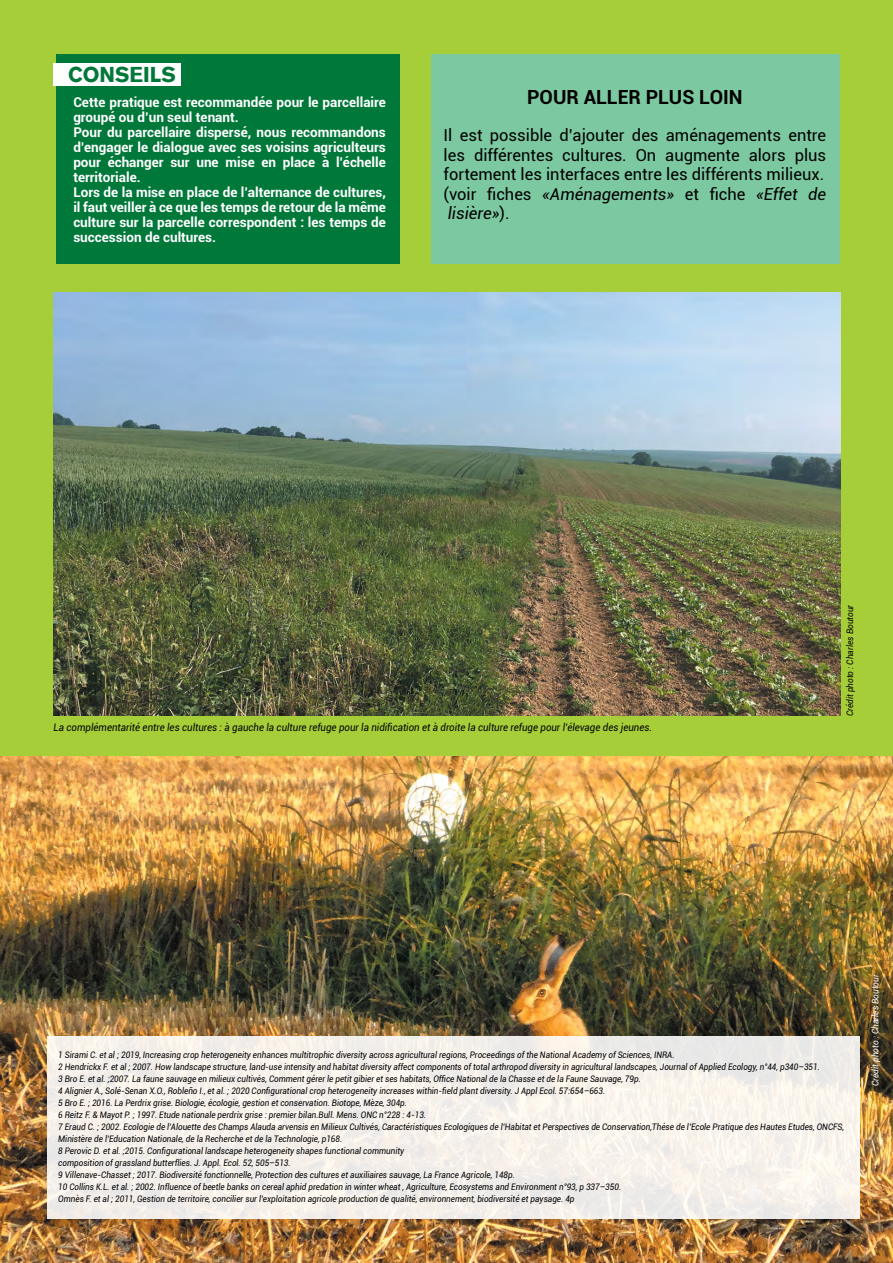
<style>
.page{position:relative;width:893px;height:1263px;background:#a6ce39}
.page>*{position:absolute;margin:0;border:0;box-sizing:border-box;transform-origin:0 0}
.t1{font:900 21px "Akzidenz Grotesk";color:#007839}
.t2{font:700 19.5px "Roboto";color:#000}
.t3{font:16.5px/19.5px "Roboto";color:#000}
.t4{font:700 13.5px/15px "Roboto";color:#fff}
.t5{font:italic 10.5px "Roboto";color:#000;scale:.92 1}
.t6{font:italic 9px/12px "Roboto";color:#000;scale:.9 1}
.t7{font:italic 9px "Roboto";color:#000;scale:.92 1}
.t8{font:italic 9px "Roboto";color:#fff;scale:.92 1}
.s1{font-style:italic}
</style>
<div class="page">
<div style="left:432px;top:54px;width:408px;height:209px;background:#7cc8a0"></div>
<div style="left:56px;top:54px;width:344px;height:209px;background:#007839"></div>
<div style="left:53px;top:63px;width:128px;height:23px;background:#fff"></div>
<img style="left:0;top:757px;width:893px;height:506px">
<div style="left:48px;top:1036px;width:812px;height:183px;background:#f5f0ea"></div>
<img style="left:54px;top:292px;width:786px;height:423px">
<h1 class="t1" style="left:68px;top:62px;width:109px">CONSEILS</h1>
<p class="t4" style="left:73px;top:94px;width:314px">Cette pratique est recommandée pour le parcellaire groupé ou d’un seul tenant.<br>Pour du parcellaire dispersé, nous recommandons d’engager le dialogue avec ses voisins agriculteurs pour échanger sur une mise en place à l’échelle territoriale.<br>Lors de la mise en place de l’alternance de cultures, il faut veiller à ce que les temps de retour de la même culture sur la parcelle correspondent : les temps de succession de cultures.</p>
<h2 class="t2" style="left:527px;top:83px;width:69px">Pour alle</h2>
<h2 class="t2" style="left:629px;top:83px;width:82px">r plusloin</h2>
<h3 class="t3" style="left:444px;top:125px;width:384px">Il est possible d’ajouter des aménagements entre les différentes cultures. On augmente alors plus fortement les interfaces entre les différents milieux. (voir fiches <span class="s1">«Aménagements»</span> et fiche <span class="s1">«Effet de lisière»</span>).</h3>
<p class="t5" style="left:54px;top:720px;width:652px">La complémentarité entre les cultures : à gauche la culture refuge pour la nidification et à droite la culture refuge pour l’élevage des jeunes.</p>
<p class="t7" style="left:844px;top:716px;width:123px;rotate:-90deg">Crédit photo : Charles Boutour</p>
<p class="t6" style="left:58px;top:1048px;width:875px">1 Sirami C. et al ; 2019, Increasing crop heterogeneity enhances multitrophic diversity across agricultural regions, Proceedings of the National Academy of Sciences, INRA.<br>2 Hendrickx F. et al ; 2007. How landscape structure, land-use intensity and habitat diversity affect components of total arthropod diversity in agricultural landscapes, Journal of Applied Ecology, n°44, p340–351.<br>3 Bro E. et al. ;2007. La faune sauvage en milieux cultivés, Comment gérer le petit gibier et ses habitats, Office National de la Chasse et de la Faune Sauvage, 79p.<br>4 Alignier A., Solé-Senan X.O., Robleño I., et al. ; 2020 Configurational crop heterogeneity increases within-field plant diversity. J Appl Ecol. 57:654–663.<br>5 Bro E. ; 2016. La Perdrix grise. Biologie, écologie, gestion et conservation. Biotope, Mèze, 304p.<br>6 Reitz F. &amp; Mayot P. ; 1997. Etude nationale perdrix grise : premier bilan.Bull. Mens. ONC n°228 : 4-13.<br>7 Eraud C. ; 2002. Ecologie de l’Alouette des Champs Alauda arvensis en Milieux Cultivés, Caractéristiques Ecologiques de l’Habitat et Perspectives de Conservation,Thése de l’Ecole Pratique des Hautes Etudes, ONCFS, Ministère de l’Education Nationale, de la Recherche et de la Technologie, p168.<br>8 Perovic D. et al. ;2015. Configurational landscape heterogeneity shapes functional community<br>composition of grassland butterflies. J. Appl. Ecol. 52, 505–513.<br>9 Villenave-Chasset ; 2017. Biodiversité fonctionnelle, Protection des cultures et auxiliaires sauvage, La France Agricole, 148p.<br>10 Collins K.L. et al. ; 2002. Influence of beetle banks on cereal aphid predation in winter wheat , Agriculture, Ecosystems and Environment n°93, p 337–350.<br>Omnès F. et al ; 2011, Gestion de territoire, concilier sur l’exploitation agricole production de qualité, environnement, biodiversité et paysage. 4p</p>
<p class="t8" style="left:869px;top:1086px;width:123px;rotate:-90deg">Crédit photo : Charles Boutour</p>
</div>
